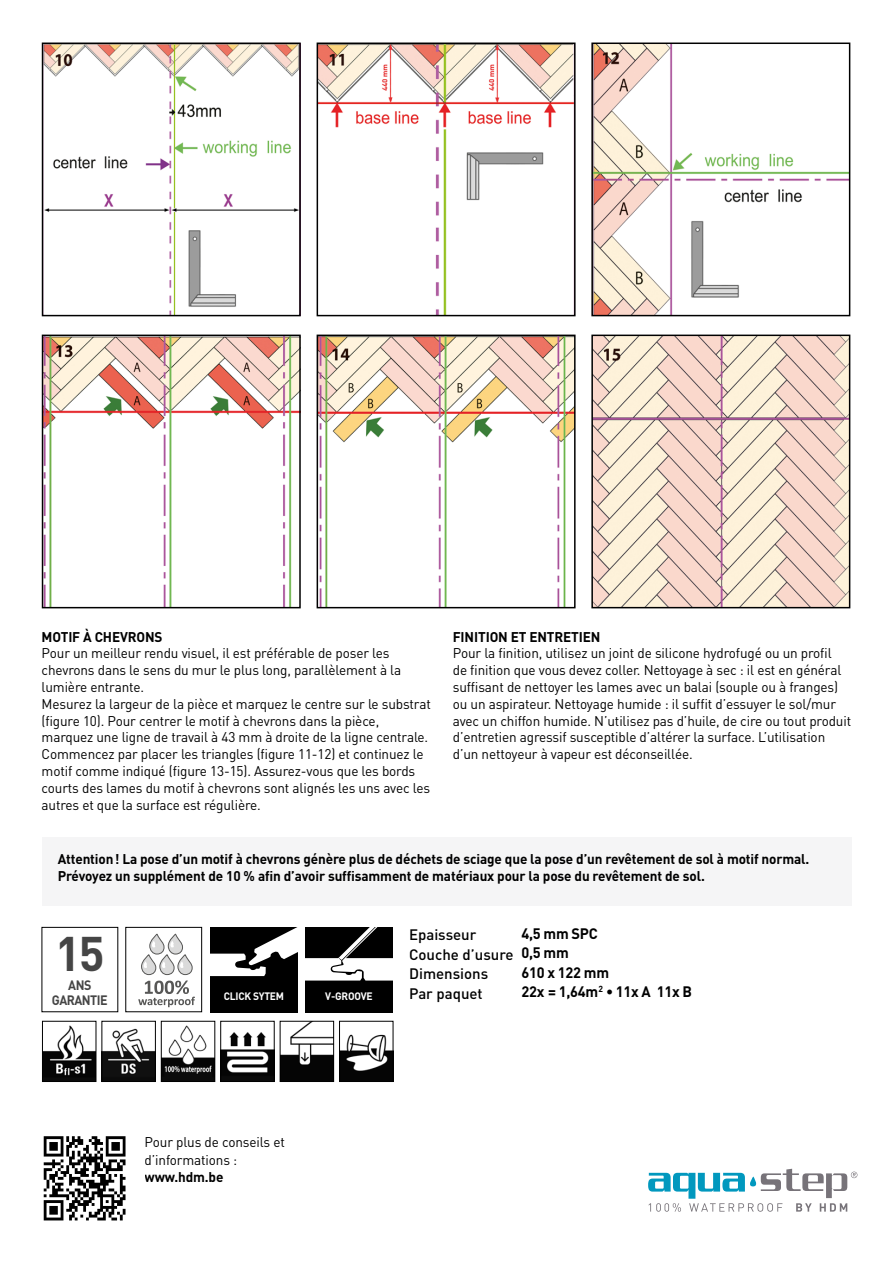
<style>
.page{position:relative;width:893px;height:1263px;background:#fff}
.page>*{position:absolute;margin:0;border:0;box-sizing:border-box;transform-origin:0 0}
.t1{font:700 48px "DIN";color:#454545}
.t2{font:500 15px/20.1px "DIN";color:#000}
.t3{font:700 15px "DIN";letter-spacing:-.02em;color:#000}
.t4{font:13.95px/16.8px "DIN";letter-spacing:-.01em;color:#000}
.t5{font:700 13.95px/17.2px "DIN";letter-spacing:-.01em;color:#000}
.t6{font:700 13.5px/15px "DIN";letter-spacing:-.04em;color:#454545;text-align:center;scale:.92 1}
.t7{font:700 10.65px "DIN";letter-spacing:-.02em;color:#fff;scale:.95 1}
.t8{font:700 10.65px "DIN";letter-spacing:-.02em;color:#fff;scale:.96 1}
.s1{font-weight:700}
</style>
<div class="page">
<div style="left:43px;top:837px;width:809px;height:68px;background:#f5f5f6"></div>
<img style="left:44px;top:1025px;width:50px;height:55px">
<div style="left:42px;top:1021px;width:54px;height:61px;border:1px solid #000"></div>
<img style="left:104px;top:1028px;width:50px;height:52px">
<div style="left:102px;top:1021px;width:54px;height:61px;border:1px solid #000"></div>
<img style="left:163px;top:1025px;width:50px;height:55px">
<div style="left:161px;top:1021px;width:54px;height:61px;border:1px solid #000"></div>
<img style="left:222px;top:1032px;width:50px;height:48px">
<div style="left:220px;top:1021px;width:54px;height:61px;border:1px solid #000"></div>
<img style="left:282px;top:1023px;width:50px;height:57px">
<div style="left:280px;top:1021px;width:54px;height:61px;border:1px solid #000"></div>
<img style="left:341px;top:1034px;width:50px;height:46px">
<div style="left:339px;top:1021px;width:54px;height:61px;border:1px solid #000"></div>
<div style="left:210px;top:927px;width:88px;height:85px;background:#000"></div>
<svg style="left:210px;top:927px;width:88px;height:49px"></svg>
<div style="left:305px;top:927px;width:88px;height:85px;background:#000"></div>
<svg style="left:305px;top:927px;width:88px;height:53px"></svg>
<svg style="left:138px;top:934px;width:57px;height:73px"></svg>
<div style="left:125px;top:927px;width:77px;height:85px;border:1px solid #000"></div>
<svg style="left:44px;top:1136px;width:82px;height:84px"></svg>
<svg style="left:648px;top:1169px;width:209px;height:43px"></svg>
<img style="left:44px;top:45px;width:255px;height:269px">
<div style="left:42px;top:43px;width:259px;height:273px;border:1px solid #000"></div>
<img style="left:44px;top:337px;width:255px;height:269px">
<div style="left:42px;top:335px;width:259px;height:273px;border:1px solid #000"></div>
<img style="left:319px;top:45px;width:255px;height:269px">
<div style="left:317px;top:43px;width:259px;height:273px;border:1px solid #000"></div>
<img style="left:319px;top:337px;width:255px;height:269px">
<div style="left:317px;top:335px;width:259px;height:273px;border:1px solid #000"></div>
<img style="left:593px;top:45px;width:255px;height:269px">
<div style="left:591px;top:43px;width:259px;height:273px;border:1px solid #000"></div>
<img style="left:593px;top:337px;width:255px;height:269px">
<div style="left:591px;top:335px;width:259px;height:273px;border:1px solid #000"></div>
<p class="t5" style="left:42px;top:627px;width:123px">MOTIF À CHEVRONS</p>
<p class="t4" style="left:42px;top:645px;width:391px">Pour un meilleur rendu visuel, il est préférable de poser les chevrons dans le sens du mur le plus long, parallèlement à la lumière entrante.<br>Mesurez la largeur de la pièce et marquez le centre sur le substrat (figure 10). Pour centrer le motif à chevrons dans la pièce, marquez une ligne de travail à 43 mm à droite de la ligne centrale.<br>Commencez par placer les triangles (figure 11-12) et continuez le motif comme indiqué (figure 13-15). Assurez-vous que les bords courts des lames du motif à chevrons sont alignés les uns avec les autres et que la surface est régulière.</p>
<p class="t5" style="left:453px;top:627px;width:149px">FINITION ET ENTRETIEN</p>
<p class="t4" style="left:453px;top:645px;width:400px">Pour la finition, utilisez un joint de silicone hydrofugé ou un profil<br>de finition que vous devez coller. Nettoyage à sec : il est en général suffisant de nettoyer les lames avec un balai (souple ou à franges) ou un aspirateur. Nettoyage humide : il suffit d’essuyer le sol/mur avec un chiffon humide. N’utilisez pas d’huile, de cire ou tout produit d’entretien agressif susceptible d’altérer la surface. L’utilisation d’un nettoyeur à vapeur est déconseillée.</p>
<p class="t5" style="left:58px;top:850px;width:753px">Attention! La pose d’un motif à chevrons génère plus de déchets de sciage que la pose d’un revêtement de sol à motif normal.<br>Prévoyez un supplément de 10 % afin d’avoir suffisamment de matériaux pour la pose du revêtement de sol.</p>
<h1 class="t1" style="left:55px;top:922px;width:51px">15</h1>
<p class="t6" style="left:52px;top:976px;width:62px">ANS<br>GARANTIE</p>
<p class="t7" style="left:224px;top:989px;width:65px">CLICK SYTEM</p>
<p class="t8" style="left:325px;top:989px;width:51px">V-GROOVE</p>
<p class="t2" style="left:409px;top:923px;width:190px;text-indent:112px"><span class="s1">4,5 mm SPC<br></span>Couche d’usure <span class="s1">0,5 mm<br></span>Dimensions</p>
<p class="t2" style="left:409px;top:924px;width:69px">Epaisseur</p>
<p class="t3" style="left:522px;top:962px;width:89px">610 x 122 mm</p>
<p class="t2" style="left:409px;top:983px;width:75px">Par paquet</p>
<p class="t3" style="left:522px;top:982px;width:172px">22x = 1,64m<sup>2</sup> • 11x A 11x B</p>
<p class="t4" style="left:145px;top:1133px;width:142px;line-height:17.2px">Pour plus de conseils et d’informations :</p>
<p class="t5" style="left:145px;top:1168px;width:80px">www.hdm.be</p>
</div>
